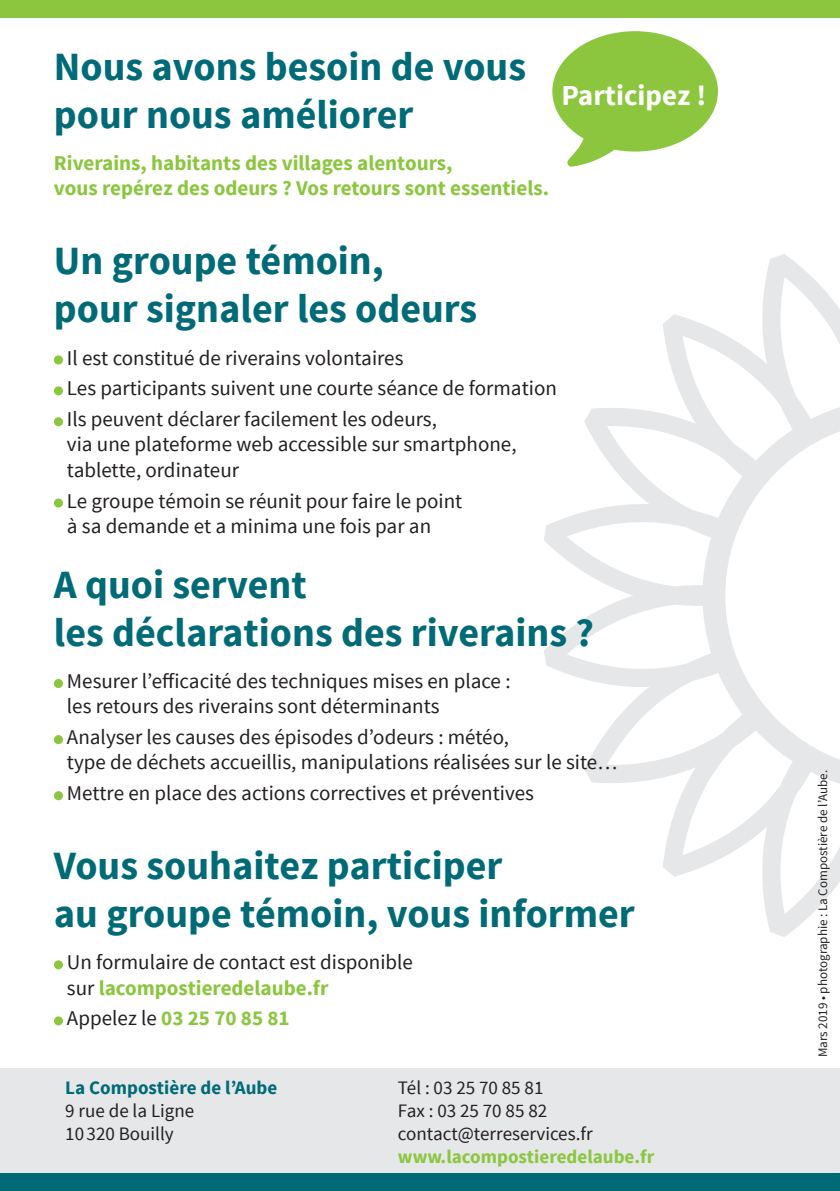
<style>
.page{position:relative;width:840px;height:1191px;background:#fff}
.page>*{position:absolute;margin:0;border:0;box-sizing:border-box;transform-origin:0 0}
.t1{font:700 40px/48px "Source Sans Pro";color:#006b77}
.t2{font:700 29px "Source Sans Pro";color:#fff}
.t3{font:21px/25.2px "Source Sans Pro";color:#231f20}
.t4{font:700 21px/25.2px "Source Sans Pro";color:#8bc63e}
.t5{font:19px/22.8px "Source Sans Pro";color:#231f20}
.t6{font:700 19px "Source Sans Pro";color:#8bc63e}
.t7{font:700 19px "Source Sans Pro";color:#006b77}
.t8{font:13px "Source Sans Pro";color:#231f20}
.s1{font-weight:700;color:#8bc63e}
.s2{font-weight:400;color:#231f20}
</style>
<div class="page">
<div style="left:0;top:1068px;width:839px;height:123px;background:#e6e7e9"></div>
<div style="left:0;top:1174px;width:839px;height:17px;background:#006b77"></div>
<svg style="left:544px;top:254px;width:295px;height:683px"></svg>
<div style="left:54px;top:355px;width:9px;height:9px;background:#8bc63e;border-radius:50%"></div>
<div style="left:54px;top:386px;width:9px;height:9px;background:#8bc63e;border-radius:50%"></div>
<div style="left:54px;top:417px;width:9px;height:9px;background:#8bc63e;border-radius:50%"></div>
<div style="left:54px;top:498px;width:9px;height:9px;background:#8bc63e;border-radius:50%"></div>
<div style="left:54px;top:679px;width:9px;height:9px;background:#8bc63e;border-radius:50%"></div>
<div style="left:54px;top:735px;width:9px;height:9px;background:#8bc63e;border-radius:50%"></div>
<div style="left:54px;top:791px;width:9px;height:9px;background:#8bc63e;border-radius:50%"></div>
<div style="left:54px;top:960px;width:9px;height:9px;background:#8bc63e;border-radius:50%"></div>
<div style="left:54px;top:1016px;width:9px;height:9px;background:#8bc63e;border-radius:50%"></div>
<svg style="left:552px;top:31px;width:165px;height:136px"></svg>
<div style="left:0;top:0;width:839px;height:17px;background:#8bc63e"></div>
<p class="t1" style="left:54px;top:44px;width:473px">Nous avons besoin de vous pour nous améliorer</p>
<p class="t4" style="left:54px;top:151px;width:496px">Riverains, habitants des villages alentours,<br>vous repérez des odeurs ? Vos retours sont essentiels.</p>
<p class="t2" style="left:561px;top:76px;width:147px">Participez !</p>
<p class="t1" style="left:54px;top:238px;width:424px">Un groupe témoin, pour signaler les odeurs</p>
<p class="t3" style="left:67px;top:345px;width:338px">Il est constitué de riverains volontaires</p>
<p class="t3" style="left:67px;top:376px;width:491px">Les participants suivent une courte séance de formation</p>
<p class="t3" style="left:67px;top:407px;width:451px">Ils peuvent déclarer facilement les odeurs,<br>via une plateforme web accessible sur smartphone, tablette, ordinateur</p>
<p class="t3" style="left:67px;top:488px;width:396px">Le groupe témoin se réunit pour faire le point à sa demande et a minima une fois par an</p>
<p class="t1" style="left:54px;top:562px;width:541px">A quoi servent<br>les déclarations des riverains ?</p>
<p class="t3" style="left:67px;top:669px;width:445px">Mesurer l’efficacité des techniques mises en place : les retours des riverains sont déterminants</p>
<p class="t3" style="left:67px;top:725px;width:551px">Analyser les causes des épisodes d’odeurs : météo,<br>type de déchets accueillis, manipulations réalisées sur le site…</p>
<p class="t3" style="left:67px;top:781px;width:468px">Mettre en place des actions correctives et préventives</p>
<p class="t1" style="left:54px;top:843px;width:582px">Vous souhaitez participer<br>au groupe témoin, vous informer</p>
<p class="t3" style="left:67px;top:950px;width:347px">Un formulaire de contact est disponible sur <span class="s1">lacompostieredelaube.fr</span></p>
<p class="t4" style="left:67px;top:1006px;width:224px"><span class="s2">Appelez le</span> 03 25 70 85 81</p>
<p class="t7" style="left:65px;top:1075px;width:213px">La Compostière de l’Aube</p>
<p class="t5" style="left:65px;top:1099px;width:130px">9 rue de la Ligne<br>10 320 Bouilly</p>
<p class="t5" style="left:398px;top:1076px;width:147px">Tél : 03 25 70 85 81</p>
<p class="t5" style="left:398px;top:1099px;width:151px">Fax : 03 25 70 85 82</p>
<p class="t5" style="left:398px;top:1122px;width:196px">contact@terreservices.fr</p>
<p class="t6" style="left:398px;top:1144px;width:258px">www.lacompostieredelaube.fr</p>
<p class="t8" style="left:814px;top:1057px;width:289px;rotate:-90deg">Mars 2019 • photographie : La Compostière de l’Aube.</p>
</div>
